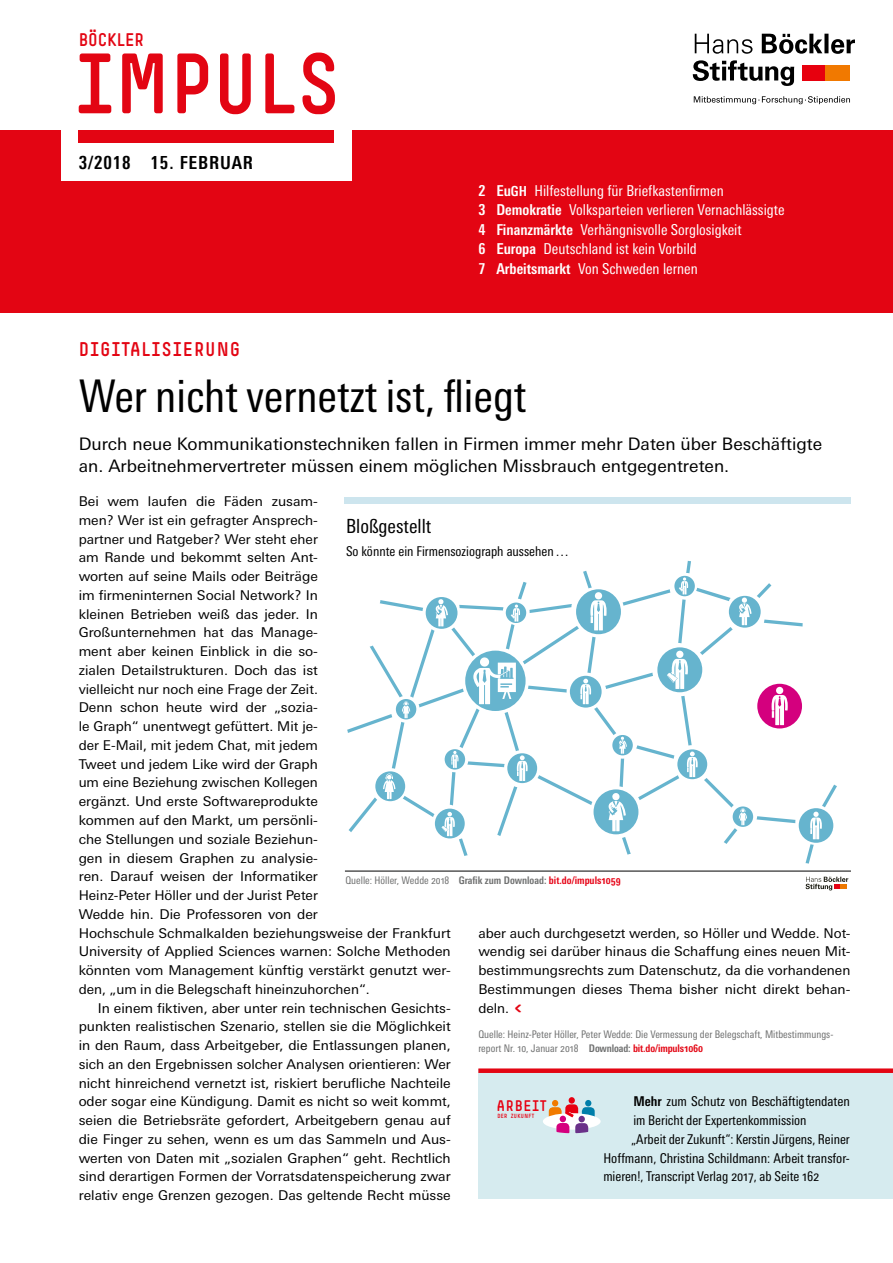
<style>
.page{position:relative;width:893px;height:1263px;background:#fff}
.page>*{position:absolute;margin:0;border:0;box-sizing:border-box;transform-origin:0 0}
.t1{font:84px "Simple HBS";color:#e30513}
._2__Head{font:condensed 45px "Univers Next Pro";color:#000}
._1__Stichwort{font:19.5px "Simple HBS";letter-spacing:.05em;color:#e30513}
.t2{font:condensed 19.5px "Univers Next Pro";color:#000}
.t3{font:700 condensed 18px "Univers Next Pro";letter-spacing:.05em;color:#000}
.t4{font:18px "Simple HBS";color:#e30513}
._3__Vorspann{font:17.25px/22.5px "Univers Next Pro";color:#000}
.t5{font:15.15px "Simple HBS";letter-spacing:.05em;color:#e70011}
._0__Inhaltsverzeichn{font:condensed 15px "Univers Next Pro";color:#fff}
._4__Fließtext_stumpf{font:13.5px/18.8px "Univers Next Pro";color:#000}
._4__Fließtext{font:13.5px/18.8px "Univers Next Pro";color:#000;text-align:justify}
._8__Infobox_Fließtex{font:condensed 13.5px/18.8px "Univers Next Pro";color:#000}
._5__Quelle_Artikel_o{font:condensed 10.5px/13.5px "Univers Next Pro";color:#6f7070}
.t6{font:6px "Simple HBS";letter-spacing:.05em;color:#e70011}
.s1{font-weight:700}
.s2{font-weight:700;font-size:13.8px}
.s3{font-weight:700;color:#e60215}
.s4{font-family:"Simple HBS";font-size:18px;color:#e30513}
.s5{font-weight:700;color:#e30513}
</style>
<div class="page">
<div style="left:0;top:130px;width:893px;height:183px;background:#e30513"></div>
<div style="left:62px;top:128px;width:290px;height:53px;background:#fff"></div>
<svg style="left:695px;top:34px;width:160px;height:20px"></svg>
<div style="left:802px;top:65px;width:24px;height:15px;background:#e7000e"></div>
<div style="left:826px;top:65px;width:24px;height:15px;background:#f17900"></div>
<svg style="left:694px;top:96px;width:156px;height:8px"></svg>
<svg style="left:693px;top:60px;width:101px;height:26px"></svg>
<div style="left:79px;top:130px;width:255px;height:12px;background:#e30513"></div>
<div style="left:478px;top:1069px;width:415px;height:130px;background:#d6ebef"></div>
<div style="left:345px;top:497px;width:505px;height:7px;background:#cde5ee"></div>
<svg style="left:806px;top:877px;width:42px;height:13px"></svg>
<hr style="left:345px;top:871px;width:505px;height:1px;background:#000">
<svg style="left:347px;top:561px;width:490px;height:303px"></svg>
<div style="left:569px;top:1097px;width:6px;height:7px;background:#e70011;border-radius:50%"></div>
<div style="left:543px;top:1113px;width:58px;height:17px;background:#fff;border-radius:50%"></div>
<svg style="left:549px;top:1100px;width:46px;height:33px"></svg>
<div style="left:478px;top:1068px;width:415px;height:5px;background:#e30513"></div>
<p class="t4" style="left:79px;top:29px;width:67px">BÖCKLER</p>
<p class="t1" style="left:75px;top:36px;width:266px">IMPULS</p>
<p class="t3" style="left:79px;top:152px;width:176px">3/2018 15. FEBRUAR</p>
<p class="_0__Inhaltsverzeichn" style="left:478px;top:182px;width:247px"><span class="s1">2 Eu</span><span class="s2">GH</span> Hilfestellung für Briefkastenfirmen</p>
<p class="_0__Inhaltsverzeichn" style="left:478px;top:201px;width:308px"><span class="s1">3 Demokratie</span> Volksparteien verlieren Vernachlässigte</p>
<p class="_0__Inhaltsverzeichn" style="left:478px;top:221px;width:265px"><span class="s1">4 Finanzmärkte</span> Verhängnisvolle Sorglosigkeit</p>
<p class="_0__Inhaltsverzeichn" style="left:478px;top:240px;width:220px"><span class="s1">6 Europa</span> Deutschland ist kein Vorbild</p>
<p class="_0__Inhaltsverzeichn" style="left:478px;top:260px;width:221px"><span class="s1">7 Arbeitsmarkt</span> Von Schweden lernen</p>
<p class="_1__Stichwort" style="left:79px;top:338px;width:163px">DIGITALISIERUNG</p>
<p class="_2__Head" style="left:79px;top:370px;width:449px">Wer nicht vernetzt ist, fliegt</p>
<p class="_3__Vorspann" style="left:79px;top:433px;width:745px">Durch neue Kommunikationstechniken fallen in Firmen immer mehr Daten über Beschäftigte an. Arbeitnehmervertreter müssen einem möglichen Missbrauch entgegentreten.</p>
<p class="_4__Fließtext_stumpf" style="left:79px;top:492px;width:374px">Bei wem laufen die Fäden zusam-<br>men? Wer ist ein gefragter Ansprech-<br>partner und Ratgeber? Wer steht eher<br>am Rande und bekommt selten Ant-<br>worten auf seine Mails oder Beiträge<br>im firmeninternen Social Network? In<br>kleinen Betrieben weiß das jeder. In<br>Großunternehmen hat das Manage-<br>ment aber keinen Einblick in die so-<br>zialen Detailstrukturen. Doch das ist<br>vielleicht nur noch eine Frage der Zeit.<br>Denn schon heute wird der „sozia-<br>le Graph“ unentwegt gefüttert. Mit je-<br>der E-Mail, mit jedem Chat, mit jedem<br>Tweet und jedem Like wird der Graph<br>um eine Beziehung zwischen Kollegen<br>ergänzt. Und erste Softwareprodukte<br>kommen auf den Markt, um persönli-<br>che Stellungen und soziale Beziehun-<br>gen in diesem Graphen zu analysie-<br>ren. Darauf weisen der Informatiker<br>Heinz-Peter Höller und der Jurist Peter<br>Wedde hin. Die Professoren von der<br>Hochschule Schmalkalden beziehungsweise der Frankfurt University of Applied Sciences warnen: Solche Methoden könnten vom Management künftig verstärkt genutzt wer&shy;den, „um in die Belegschaft hineinzuhorchen“.</p>
<p class="_4__Fließtext" style="left:79px;top:998px;width:374px;text-indent:19px">In einem fiktiven, aber unter rein technischen Gesichts&shy;punkten realistischen Szenario, stellen sie die Möglichkeit in den Raum, dass Arbeitgeber, die Entlassungen planen, sich an den Ergebnissen solcher Analysen orientieren: Wer nicht hinreichend vernetzt ist, riskiert berufliche Nachteile oder sogar eine Kündigung. Damit es nicht so weit kommt, seien die Betriebsräte gefordert, Arbeitgebern genau auf die Finger zu sehen, wenn es um das Sammeln und Aus&shy;werten von Daten mit „sozialen Graphen“ geht. Rechtlich sind derartigen Formen der Vorratsdatenspeicherung zwar relativ enge Grenzen gezogen. Das geltende Recht müsse</p>
<p class="t2" style="left:346px;top:515px;width:87px">Bloßgestellt</p>
<p class="_8__Infobox_Fließtex" style="left:346px;top:541px;width:224px">So könnte ein Firmensoziograph aussehen…</p>
<p class="_5__Quelle_Artikel_o" style="left:345px;top:874px;width:277px">Quelle: Höller, Wedde 2018 <span class="s1">Grafik zum Download:</span> <span class="s3">bit.do/impuls1059</span></p>
<p class="_4__Fließtext" style="left:478px;top:923px;width:374px">aber auch durchgesetzt werden, so Höller und Wedde. Not&shy;wendig sei darüber hinaus die Schaffung eines neuen Mit&shy;bestimmungsrechts zum Datenschutz, da die vorhandenen Bestimmungen dieses Thema bisher nicht direkt behan&shy;deln.<span class="s4">&lt;</span></p>
<p class="_5__Quelle_Artikel_o" style="left:478px;top:1027px;width:356px">Quelle: Heinz-Peter Höller, Peter Wedde: Die Vermessung der Belegschaft, Mitbestimmungs&shy;report Nr. 10, Januar 2018 <span class="s1">Download:</span> <span class="s5">bit.do/impuls1060</span></p>
<p class="_8__Infobox_Fließtex" style="left:633px;top:1092px;width:218px"><span class="s1">Mehr</span> zum Schutz von Beschäftigtendaten im Bericht der Expertenkommission</p>
<p class="_8__Infobox_Fließtex" style="left:603px;top:1129px;width:248px;text-align:justify;text-indent:28px">„Arbeit der Zukunft“: Kerstin Jürgens, Reiner Hoffmann, Christina Schildmann: Arbeit transfor&shy;mieren!, Transcript Verlag 2017, ab Seite 162</p>
<p class="t5" style="left:497px;top:1097px;width:51px">ARBEIT</p>
<p class="t6" style="left:497px;top:1112px;width:38px">DER ZUKUNFT</p>
</div>
